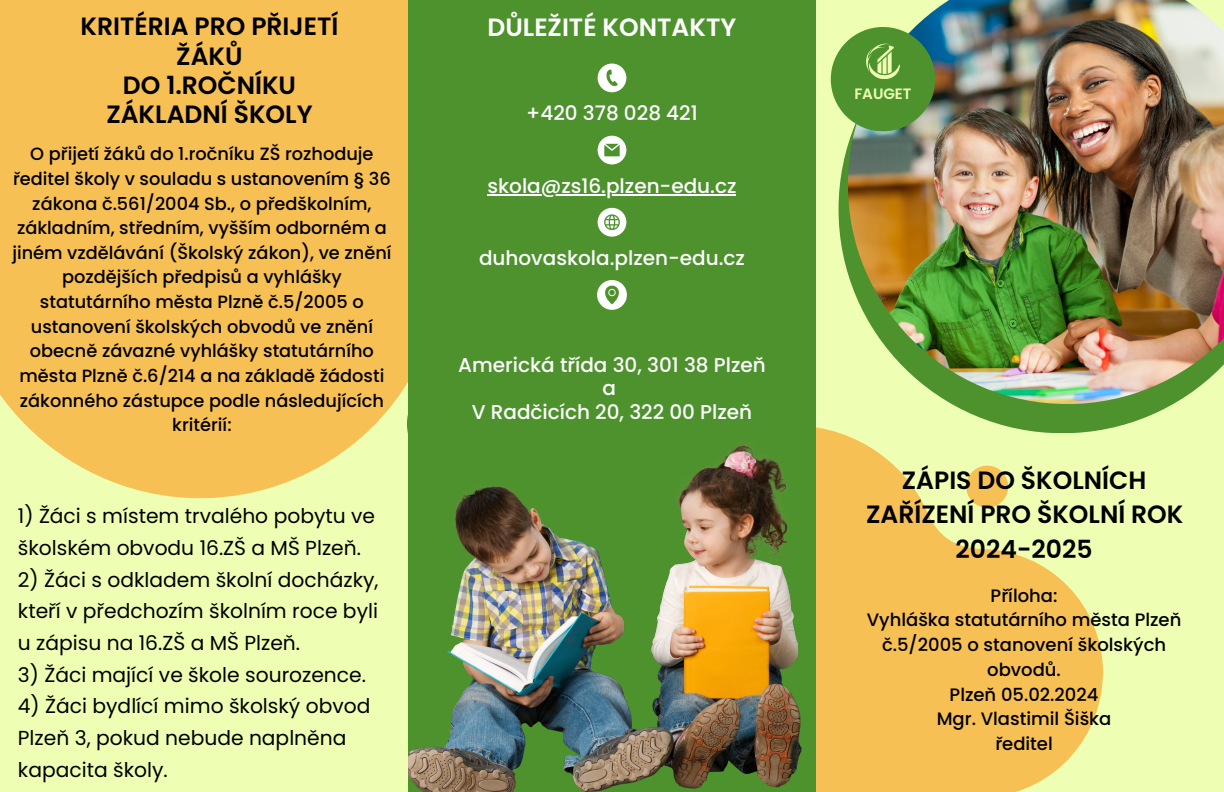
<style>
.page{position:relative;width:1224px;height:792px;background:#eeffb3}
.page>*{position:absolute;margin:0;border:0;box-sizing:border-box;transform-origin:0 0}
.t1{font:600 25px/34.5px "Poppins";color:#000;text-align:center}
.t2{font:600 25px "Poppins";color:#fff}
.t3{font:20.3px/31.7px "Poppins";color:#000}
.t4{font:500 20px/23.2px "Poppins";color:#fff;text-align:center}
.t5{font:500 18px/24.8px "Poppins";color:#000;text-align:center}
.t6{font:500 17.8px/24.6px "Poppins";color:#000;text-align:center}
.t7{font:600 15px "Poppins";color:#eeffb3}
</style>
<div class="page">
<svg style="left:816px;top:427px;width:287px;height:365px;fill:#f7c055"></svg>
<svg style="left:966px;top:466px;width:42px;height:42px"></svg>
<svg style="left:839px;top:40px;width:334px;height:393px"></svg>
<img style="left:848px;top:0;width:376px;height:404px">
<div style="left:0;top:0;width:408px;height:499px;background:#f7c055"></div>
<div style="left:408px;top:0;width:408px;height:792px;background:#4e922e"></div>
<div style="left:407px;top:376px;width:96px;height:96px;background:#4e922e;border-radius:50%"></div>
<div style="left:831px;top:27px;width:104px;height:104px;background:#4e922e;border-radius:50%"></div>
<svg style="left:598px;top:64px;width:28px;height:28px"></svg>
<svg style="left:598px;top:208px;width:28px;height:28px"></svg>
<svg style="left:598px;top:136px;width:28px;height:28px"></svg>
<svg style="left:866px;top:43px;width:34px;height:36px"></svg>
<svg style="left:597px;top:280px;width:30px;height:30px"></svg>
<img style="left:408px;top:442px;width:393px;height:350px">
<hr style="left:488px;top:194px;width:248px;height:2px;background:#fff">
<h2 class="t1" style="left:80px;top:9px;width:259px">KRITÉRIA PRO PŘIJETÍ</h2>
<p class="t2" style="left:488px;top:10px;width:250px">DŮLEŽITÉ KONTAKTY</p>
<h2 class="t1" style="left:106px;top:41px;width:208px;line-height:29.2px">ŽÁKŮ<br>DO 1.ROČNÍKU<br>ZÁKLADNÍ ŠKOLY</h2>
<h2 class="t4" style="left:526px;top:102px;width:173px">+420 378 028 421</h2>
<h4 class="t6" style="left:12px;top:142px;width:381px">O přijetí žáků do 1.ročníku ZŠ rozhoduje ředitel školy v souladu s ustanovením § 36 zákona č.561/2004 Sb., o předškolním, základním, středním, vyšším odborném a jiném vzdělávání (Školský zákon), ve znění pozdějších předpisů a vyhlášky statutárního města Plzně č.5/2005 o ustanovení školských obvodů ve znění obecně závazné vyhlášky statutárního města Plzně č.6/214 a na základě žádosti zákonného zástupce podle následujících kritérií:</h4>
<p class="t3" style="left:18px;top:500px;width:359px">1) Žáci s místem trvalého pobytu ve školském obvodu 16.ZŠ a MŠ Plzeň.</p>
<p class="t3" style="left:18px;top:564px;width:362px;text-align:justify">2) Žáci s odkladem školní docházky, kteří v předchozím školním roce byli u zápisu na 16.ZŠ a MŠ Plzeň.</p>
<p class="t3" style="left:18px;top:659px;width:350px">3) Žáci mající ve škole sourozence.</p>
<p class="t3" style="left:18px;top:690px;width:354px">4) Žáci bydlící mimo školský obvod<br>Plzeň 3, pokud nebude naplněna kapacita školy.</p>
<h2 class="t4" style="left:488px;top:174px;width:250px">skola@zs16.plzen-edu.cz</h2>
<p class="t4" style="left:479px;top:246px;width:267px">duhovaskola.plzen-edu.cz</p>
<h2 class="t4" style="left:458px;top:353px;width:309px">Americká třída 30, 301 38 Plzeň a<br>V Radčicích 20, 322 00 Plzeň</h2>
<p class="t7" style="left:854px;top:83px;width:59px">FAUGET</p>
<h1 class="t1" style="left:866px;top:463px;width:319px">ZÁPIS DO ŠKOLNÍCH<br>ZAŘÍZENÍ PRO ŠKOLNÍ ROK<br>2024-2025</h1>
<h1 class="t5" style="left:867px;top:583px;width:316px">Příloha:<br>Vyhláška statutárního města Plzeň č.5/2005 o stanovení školských obvodů.<br>Plzeň 05.02.2024<br>Mgr. Vlastimil Šiška<br>ředitel</h1>
</div>
